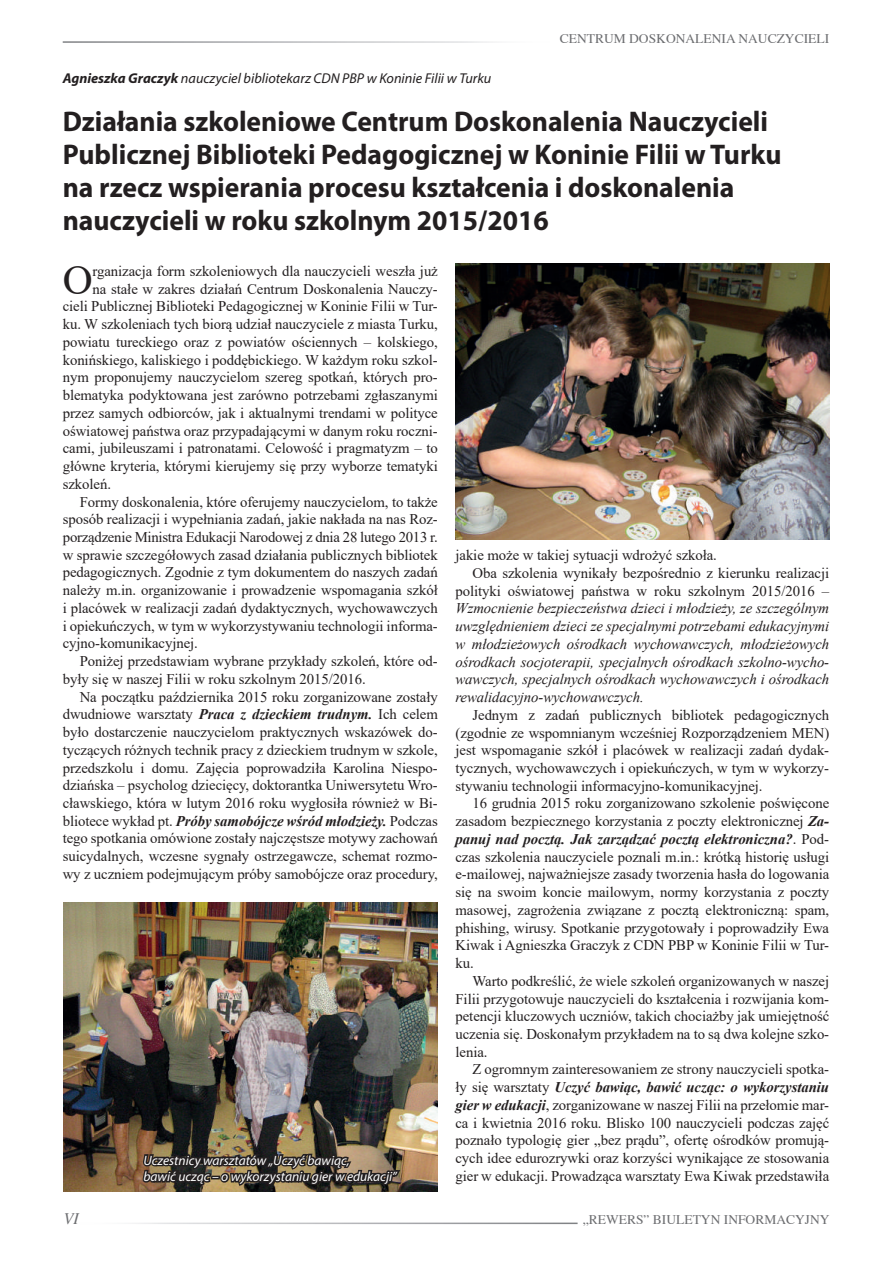
<style>
.page{position:relative;width:893px;height:1263px;background:#fff}
.page>*{position:absolute;margin:0;border:0;box-sizing:border-box;transform-origin:0 0}
.t1{font:41.55px "Times New Roman";color:#231f20}
.t2{font:700 28.5px/33px "Myriad Pro";color:#231f20}
.t3{font:italic 16.5px "Toronto";color:#6c6d70}
.t4{font:14.85px/17.7px "Times New Roman";letter-spacing:-.005em;color:#231f20;text-align:justify}
.t5{font:italic 14.85px/17.7px "Times New Roman";letter-spacing:-.005em;color:#231f20;text-align:justify}
.t6{font:italic 700 14.85px "Times New Roman";letter-spacing:-.005em;color:#231f20}
.t7{font:italic 14.25px "Myriad Pro";color:#231f20}
.t8{font:italic 13.5px/16.2px "Myriad Pro";color:#fff}
.t9{font:13.5px "Toronto Plain";color:#6c6d70}
.s1{font-weight:700}
.s2{font-weight:700;font-style:italic}
.s3{font-weight:400;font-style:normal}
</style>
<div class="page">
<img style="left:64px;top:903px;width:374px;height:288px">
<img style="left:455px;top:264px;width:374px;height:276px">
<img style="left:141px;top:1129px;width:262px;height:95px">
<p class="t9" style="left:560px;top:31px;width:271px">CENTRUM DOSKONALENIA NAUCZYCIELI</p>
<p class="t7" style="left:63px;top:69px;width:430px"><span class="s1">Agnieszka Graczyk</span> nauczyciel bibliotekarz CDN PBP w Koninie Filii w Turku</p>
<h2 class="t2" style="left:63px;top:104px;width:720px">Działania szkoleniowe Centrum Doskonalenia Nauczycieli Publicznej Biblioteki Pedagogicznej w Koninie Filii w Turku na rzecz wspierania procesu kształcenia i doskonalenia nauczycieli w roku szkolnym 2015/2016</h2>
<h1 class="t1" style="left:63px;top:251px;width:32px">O</h1>
<p class="t4" style="left:93px;top:262px;width:347px">rganizacja form szkoleniowych dla nauczycieli weszła już</p>
<p class="t4" style="left:93px;top:279px;width:347px">na stałe w zakres działań Centrum Doskonalenia Nauczy-</p>
<p class="t4" style="left:63px;top:297px;width:377px">cieli Publicznej Biblioteki Pedagogicznej w Koninie Filii w Tur-</p>
<p class="t4" style="left:63px;top:315px;width:377px">ku. W szkoleniach tych biorą udział nauczyciele z miasta Turku,</p>
<p class="t4" style="left:63px;top:333px;width:377px">powiatu tureckiego oraz z powiatów ościennych – kolskiego,</p>
<p class="t4" style="left:63px;top:350px;width:377px">konińskiego, kaliskiego i poddębickiego. W każdym roku szkol-</p>
<p class="t4" style="left:63px;top:368px;width:377px">nym proponujemy nauczycielom szereg spotkań, których pro-</p>
<p class="t4" style="left:63px;top:386px;width:377px">blematyka podyktowana jest zarówno potrzebami zgłaszanymi</p>
<p class="t4" style="left:63px;top:404px;width:377px">przez samych odbiorców, jak i aktualnymi trendami w polityce</p>
<p class="t4" style="left:63px;top:421px;width:377px">oświatowej państwa oraz przypadającymi w danym roku roczni-</p>
<p class="t4" style="left:63px;top:439px;width:377px">cami, jubileuszami i patronatami. Celowość i pragmatyzm – to</p>
<p class="t4" style="left:63px;top:457px;width:377px">główne kryteria, którymi kierujemy się przy wyborze tematyki</p>
<p class="t4" style="left:63px;top:474px;width:50px">szkoleń.</p>
<p class="t4" style="left:80px;top:492px;width:360px">Formy doskonalenia, które oferujemy nauczycielom, to także</p>
<p class="t4" style="left:63px;top:510px;width:377px">sposób realizacji i wypełniania zadań, jakie nakłada na nas Roz-</p>
<p class="t4" style="left:63px;top:528px;width:377px">porządzenie Ministra Edukacji Narodowej z dnia 28 lutego 2013 r.</p>
<p class="t4" style="left:63px;top:545px;width:377px">w sprawie szczegółowych zasad działania publicznych bibliotek</p>
<p class="t4" style="left:63px;top:563px;width:377px">pedagogicznych. Zgodnie z tym dokumentem do naszych zadań</p>
<p class="t4" style="left:63px;top:581px;width:377px">należy m.in. organizowanie i prowadzenie wspomagania szkół</p>
<p class="t4" style="left:63px;top:599px;width:377px">i placówek w realizacji zadań dydaktycznych, wychowawczych</p>
<p class="t4" style="left:63px;top:616px;width:377px">i opiekuńczych, w tym w wykorzystywaniu technologii informa-</p>
<p class="t4" style="left:63px;top:634px;width:137px">cyjno-komunikacyjnej.</p>
<p class="t4" style="left:80px;top:652px;width:360px">Poniżej przedstawiam wybrane przykłady szkoleń, które od-</p>
<p class="t4" style="left:63px;top:669px;width:304px">były się w naszej Filii w roku szkolnym 2015/2016.</p>
<p class="t4" style="left:80px;top:687px;width:360px">Na początku października 2015 roku zorganizowane zostały</p>
<p class="t4" style="left:63px;top:705px;width:377px">dwudniowe warsztaty <span class="s2">Praca z dzieckiem trudnym.</span> Ich celem</p>
<p class="t4" style="left:63px;top:723px;width:377px">było dostarczenie nauczycielom praktycznych wskazówek do-</p>
<p class="t4" style="left:63px;top:740px;width:377px">tyczących różnych technik pracy z dzieckiem trudnym w szkole,</p>
<p class="t4" style="left:63px;top:758px;width:377px">przedszkolu i domu. Zajęcia poprowadziła Karolina Niespo-</p>
<p class="t4" style="left:63px;top:776px;width:377px">dziańska – psycholog dziecięcy, doktorantka Uniwersytetu Wro-</p>
<p class="t4" style="left:63px;top:794px;width:377px">cławskiego, która w lutym 2016 roku wygłosiła również w Bi-</p>
<p class="t6" style="left:63px;top:810px;width:377px"><span class="s3">bliotece wykład pt.</span> Próby samobójcze wśród młodzieży. <span class="s3">Podczas</span></p>
<p class="t4" style="left:63px;top:829px;width:377px">tego spotkania omówione zostały najczęstsze motywy zachowań</p>
<p class="t4" style="left:63px;top:847px;width:377px">suicydalnych, wczesne sygnały ostrzegawcze, schemat rozmo-</p>
<p class="t4" style="left:63px;top:865px;width:377px">wy z uczniem podejmującym próby samobójcze oraz procedury,</p>
<p class="t4" style="left:455px;top:546px;width:263px">jakie może w takiej sytuacji wdrożyć szkoła.</p>
<p class="t4" style="left:472px;top:564px;width:358px">Oba szkolenia wynikały bezpośrednio z kierunku realizacji</p>
<p class="t4" style="left:455px;top:581px;width:375px">polityki oświatowej państwa w roku szkolnym 2015/2016 –</p>
<p class="t5" style="left:455px;top:599px;width:375px">Wzmocnienie bezpieczeństwa dzieci i młodzieży, ze szczególnym uwzględnieniem dzieci ze specjalnymi potrzebami edukacyjnymi w młodzieżowych ośrodkach wychowawczych, młodzieżowych ośrodkach socjoterapii, specjalnych ośrodkach szkolno-wycho&shy;wawczych, specjalnych ośrodkach wychowawczych i ośrodkach rewalidacyjno-wychowawczych.</p>
<p class="t4" style="left:455px;top:705px;width:375px;text-indent:17px">Jednym z zadań publicznych bibliotek pedagogicznych (zgodnie ze wspomnianym wcześniej Rozporządzeniem MEN) jest wspomaganie szkół i placówek w realizacji zadań dydak&shy;tycznych, wychowawczych i opiekuńczych, w tym w wykorzy&shy;stywaniu technologii informacyjno-komunikacyjnej.</p>
<p class="t4" style="left:455px;top:794px;width:375px;text-indent:17px">16 grudnia 2015 roku zorganizowano szkolenie poświęcone zasadom bezpiecznego korzystania z poczty elektronicznej <span class="s2">Za&shy;panuj nad pocztą. Jak zarządzać pocztą elektroniczna?</span>. Pod&shy;czas szkolenia nauczyciele poznali m.in.: krótką historię usługi e-mailowej, najważniejsze zasady tworzenia hasła do logowania się na swoim koncie mailowym, normy korzystania z poczty masowej, zagrożenia związane z pocztą elektroniczną: spam, phishing, wirusy. Spotkanie przygotowały i poprowadziły Ewa Kiwak i Agnieszka Graczyk z CDN PBP w Koninie Filii w Tur&shy;ku.</p>
<p class="t4" style="left:455px;top:971px;width:375px;text-indent:17px">Warto podkreślić, że wiele szkoleń organizowanych w naszej Filii przygotowuje nauczycieli do kształcenia i rozwijania kom&shy;petencji kluczowych uczniów, takich chociażby jak umiejętność uczenia się. Doskonałym przykładem na to są dwa kolejne szko&shy;lenia.</p>
<p class="t4" style="left:455px;top:1060px;width:375px;text-indent:17px">Z ogromnym zainteresowaniem ze strony nauczycieli spotka&shy;ły się warsztaty <span class="s2">Uczyć bawiąc, bawić ucząc: o wykorzystaniu gier w edukacji</span>, zorganizowane w naszej Filii na przełomie mar&shy;ca i kwietnia 2016 roku. Blisko 100 nauczycieli podczas zajęć poznało typologię gier „bez prądu”, ofertę ośrodków promują&shy;cych idee edurozrywki oraz korzyści wynikające ze stosowania gier w edukacji. Prowadząca warsztaty Ewa Kiwak przedstawiła</p>
<p class="t8" style="left:144px;top:1152px;width:255px">Uczestnicy warsztatów „Uczyć bawiąc,<br>bawić ucząc – o wykorzystaniu gier w edukacji”</p>
<p class="t3" style="left:64px;top:1209px;width:17px">VI</p>
<p class="t9" style="left:583px;top:1212px;width:248px">„REWERS” BIULETYN INFORMACYJNY</p>
</div>
